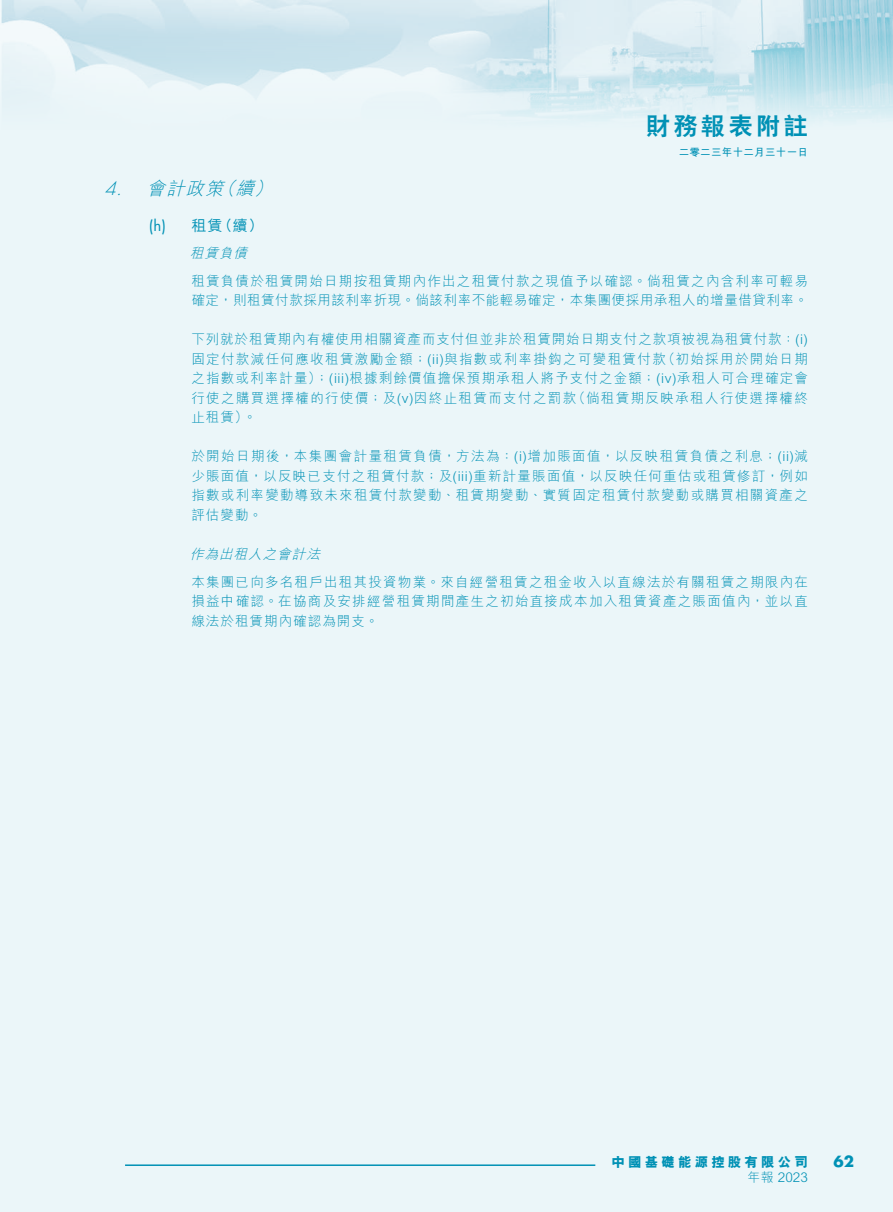
<style>
.page{position:relative;width:893px;height:1212px;background:#ebf6f9}
.page>*{position:absolute;margin:0;border:0;box-sizing:border-box;transform-origin:0 0}
.t1{font:800 24px "C Hei 2 HK";letter-spacing:.15em;color:#0091b5}
.t2{font:italic 300 18px "M Hei HK";color:#0091b5}
.t3{font:italic 300 18px "Futura Std";color:#0091b5}
.t4{font:500 15px "M Hei HK";color:#0091b5}
.t5{font:15px "Futura Std";color:#0091b5}
.t6{font:700 15px "Futura Std";color:#0091b5}
.t7{font:300 13.5px/19.5px "M Hei HK";letter-spacing:.095em;color:#0091b5}
.t8{font:300 13.5px/19.5px "M Hei HK";letter-spacing:.07em;color:#0091b5;text-align:right}
.t9{font:italic 300 13.5px "M Hei HK";color:#0091b5}
.t10{font:800 13.5px "M Hei HK";letter-spacing:.23em;color:#0091b5}
.t11{font:300 13.5px "Arial MT Std";color:#0091b5}
.t12{font:700 10.5px "M Hei HK";letter-spacing:.03em;color:#0091b5}
.s1{font-family:"Arial MT Std"}
.s2{font-family:"M Hei HK";font-size:12.75px}
</style>
<div class="page">
<img style="left:1px;top:0;width:892px;height:119px">
<hr style="left:125px;top:1164px;width:470px;height:2px;background:#0091b5">
<h2 class="t3" style="left:104px;top:177px;width:25px">4.</h2>
<h2 class="t2" style="left:147px;top:175px;width:115px">會計政策續</h2>
<h2 class="t2" style="left:217px;top:175px;width:26px">（</h2>
<h2 class="t2" style="left:254px;top:175px;width:26px">(</h2>
<p class="t5" style="left:149px;top:216px;width:19px">h( )</p>
<p class="t4" style="left:191px;top:215px;width:33px">租賃</p>
<p class="t4" style="left:217px;top:215px;width:47px">（續(</p>
<h1 class="t1" style="left:646px;top:110px;width:163px">財務報表附註</h1>
<p class="t12" style="left:679px;top:145px;width:131px">二零二三年十二月三十一日</p>
<p class="t9" style="left:190px;top:243px;width:63px">租賃負債</p>
<p class="t7" style="left:191px;top:270px;width:618px">租賃負債於租賃開始日期按租賃期內作出之租賃付款之現值予以確認。倘租賃之內含利率可輕易確定，則租賃付款採用該利率折現。倘該利率不能輕易確定，本集團便採用承租人的增量借貸利率。</p>
<p class="t8" style="left:191px;top:329px;width:618px">下列就於租賃期內有權使用相關資產而支付但並非於租賃開始日期支付之款項被視為租賃付款： <span class="s1">(i(</span>（初始採用於開始日期</p>
<p class="t7" style="left:191px;top:348px;width:476px">固定付款減任何應收租賃激勵金額；<span class="s1">( )i i</span> 與指數或利率掛鈎之可變租賃付款</p>
<p class="t7" style="left:191px;top:368px;width:618px">之指數或利率計量）；<span class="s1">(iii)</span>根據剩餘價值擔保預期承租人將予支付之金額；<span class="s1">(iv)</span>承租人可合理確定會</p>
<p class="t7" style="left:572px;top:387px;width:237px">（倘租賃期反映承租人行使選擇權終</p>
<p class="t7" style="left:243px;top:387px;width:335px;text-indent:-52px">行使之購買選擇權的行使價；及 <span class="s1">)v(</span> 因終止租賃而支付之罰款。</p>
<p class="t7" style="left:191px;top:407px;width:58px">止租賃(</p>
<p class="t7" style="left:191px;top:446px;width:618px;text-align:justify">於開始日期後，本集團會計量租賃負債，方法為： <span class="s1">)i(</span> 增加賬面值，以反映租賃負債之利息； <span class="s1">(</span> 減<span class="s1">)i i</span>少賬面值，以反映已支付之租賃付款；及<span class="s1">(iii)</span>重新計量賬面值，以反映任何重估或租賃修訂，例如指數或利率變動導致未來租賃付款變動、租賃期變動、實質固定租賃付款變動或購買相關資產之評估變動。</p>
<p class="t9" style="left:190px;top:544px;width:136px">作為出租人之會計法</p>
<p class="t7" style="left:191px;top:571px;width:618px;text-align:justify">本集團已向多名租戶出租其投資物業。來自經營租賃之租金收入以直線法於有關租賃之期限內在損益中確認。在協商及安排經營租賃期間產生之初始直接成本加入租賃資產之賬面值內，並以直線法於租賃期內確認為開支。</p>
<p class="t10" style="left:612px;top:1152px;width:198px">中國基礎能源控股有限公司</p>
<p class="t11" style="left:747px;top:1170px;width:62px"><span class="s2">年報</span> 2023</p>
<p class="t6" style="left:833px;top:1151px;width:22px">62</p>
</div>
